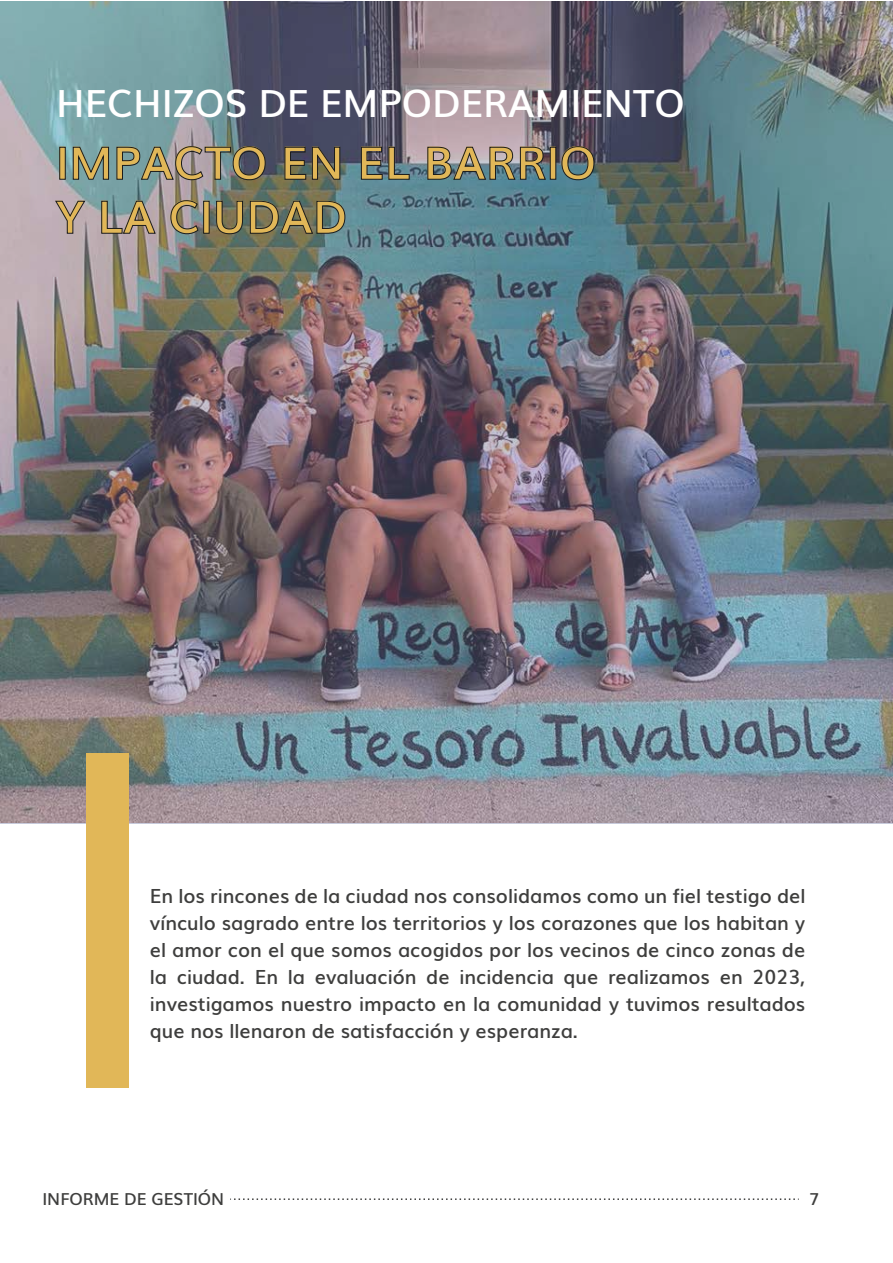
<style>
.page{position:relative;width:893px;height:1263px;background:#fff}
.page>*{position:absolute;margin:0;border:0;box-sizing:border-box;transform-origin:0 0}
.t1{font:700 45px/54px "Muli";color:#e1b758}
.t2{font:600 37.5px "Muli";color:#fff}
.t3{font:600 19.5px/27px "Muli";color:#3e3e3d;text-align:justify}
.t4{font:600 16.5px "Muli";color:#3e3e3d}
</style>
<div class="page">
<img style="left:0;top:2px;width:893px;height:822px">
<div style="left:59px;top:147px;width:7px;height:33px;border:1px solid #1d1d1b"></div>
<svg style="left:72px;top:146px;width:37px;height:34px"></svg>
<svg style="left:116px;top:146px;width:150px;height:34px;background:#737e83"></svg>
<svg style="left:284px;top:146px;width:22px;height:34px"></svg>
<svg style="left:312px;top:146px;width:29px;height:34px"></svg>
<svg style="left:361px;top:146px;width:49px;height:34px;background:#56636f"></svg>
<svg style="left:427px;top:146px;width:119px;height:34px;background:#79818a"></svg>
<div style="left:550px;top:147px;width:6px;height:33px;border:1px solid #1d1d1b"></div>
<svg style="left:561px;top:146px;width:34px;height:34px"></svg>
<svg style="left:55px;top:200px;width:31px;height:34px"></svg>
<svg style="left:101px;top:200px;width:55px;height:34px;background:#898c8d"></svg>
<svg style="left:170px;top:200px;width:29px;height:34px"></svg>
<div style="left:203px;top:201px;width:7px;height:33px;border:1px solid #1d1d1b"></div>
<svg style="left:216px;top:200px;width:27px;height:34px"></svg>
<svg style="left:250px;top:200px;width:96px;height:34px;background:#5f695b"></svg>
<div style="left:86px;top:754px;width:43px;height:334px;background:#e1b758"></div>
<svg style="left:230px;top:1198px;width:569px;height:2px"></svg>
<h2 class="t2" style="left:56px;top:73px;width:630px">HECHIZOS DE EMPODERAMIENTO</h2>
<h1 class="t1" style="left:56px;top:133px;width:542px">IMPACTO EN EL BARRIO<br>Y LA CIUDAD</h1>
<p class="t3" style="left:150px;top:881px;width:657px">En los rincones de la ciudad nos consolidamos como un fiel testigo del vínculo sagrado entre los territorios y los corazones que los habitan y el amor con el que somos acogidos por los vecinos de cinco zonas de la ciudad. En la evaluación de incidencia que realizamos en 2023, investigamos nuestro impacto en la comunidad y tuvimos resultados que nos llenaron de satisfacción y esperanza.</p>
<p class="t4" style="left:43px;top:1185px;width:183px">INFORME DE GESTIÓN</p>
<p class="t4" style="left:809px;top:1185px;width:12px">7</p>
</div>
